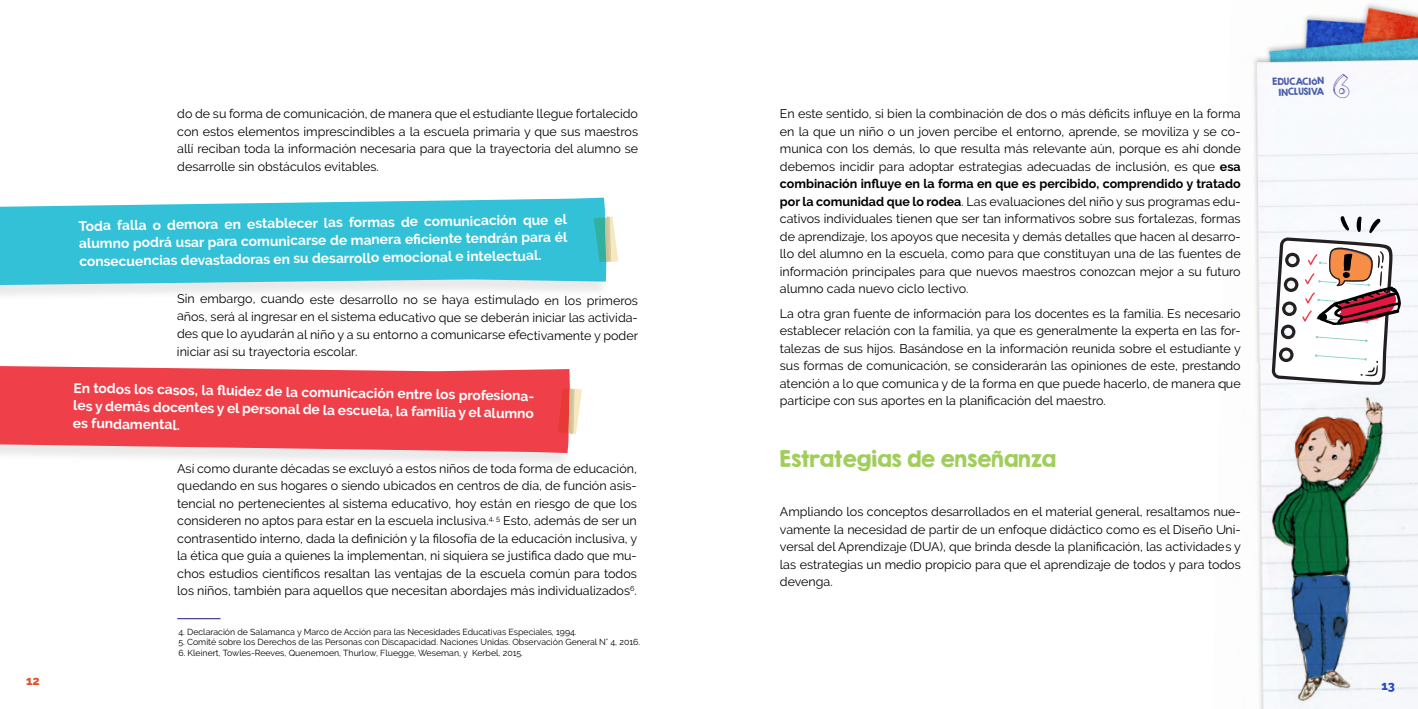
<style>
.page{position:relative;width:1418px;height:709px;background:#fff}
.page>*{position:absolute;margin:0;border:0;box-sizing:border-box;transform-origin:0 0}
.t1{font:32.5px "garden";color:#4e439b}
.t2{font:20px "KG Second Chances Solid";color:#a1ce5a}
.t3{font:700 13.75px/17.8px "Raleway";color:#fff;text-align:justify}
.t4{font:12.5px/17.5px "Raleway";color:#000;text-align:justify}
.t5{font:800 12.5px "Raleway";color:#e0502b}
.t6{font:800 12.5px "Raleway";color:#244cbd}
.t7{font:8.75px "Raleway";color:#000}
.t8{font:8.75px/10.5px "KG Second Chances Solid";color:#4b5eaa;text-align:right}
.s1{font-weight:700}
</style>
<div class="page">
<img style="left:1253px;top:4px;width:164px;height:705px">
<div style="left:0;top:201px;width:609px;height:101px;background:#000;opacity:.09"></div>
<svg style="left:0;top:198px;width:606px;height:87px;fill:#33c1d7"></svg>
<svg style="left:593px;top:216px;width:25px;height:47px"></svg>
<div style="left:0;top:368px;width:572px;height:102px;background:#000;opacity:.09"></div>
<svg style="left:0;top:366px;width:570px;height:87px;fill:#ef404a"></svg>
<svg style="left:557px;top:388px;width:25px;height:46px"></svg>
<hr style="left:177px;top:618px;width:43px;height:1px;background:#4e439b">
<img style="left:1261px;top:383px;width:156px;height:326px">
<svg style="left:1271px;top:216px;width:130px;height:170px"></svg>
<p class="t5" style="left:26px;top:673px;width:15px">12</p>
<p class="t4" style="left:177px;top:105px;width:462px">do de su forma de comunicación, de manera que el estudiante llegue fortalecido con estos elementos imprescindibles a la escuela primaria y que sus maestros allí reciban toda la información necesaria para que la trayectoria del alumno se desarrolle sin obstáculos evitables.</p>
<p class="t4" style="left:780px;top:105px;width:462px">En este sentido, si bien la combinación de dos o más déficits influye en la forma en la que un niño o un joven percibe el entorno, aprende, se moviliza y se co&shy;munica con los demás, lo que resulta más relevante aún, porque es ahí donde debemos incidir para adoptar estrategias adecuadas de inclusión, es que <span class="s1">esa combinación influye en la forma en que es percibido, comprendido y tratado por la comunidad que lo rodea</span>. Las evaluaciones del niño y sus programas edu&shy;cativos individuales tienen que ser tan informativos sobre sus fortalezas, formas de aprendizaje, los apoyos que necesita y demás detalles que hacen al desarro&shy;llo del alumno en la escuela, como para que constituyan una de las fuentes de información principales para que nuevos maestros conozcan mejor a su futuro alumno cada nuevo ciclo lectivo.</p>
<p class="t4" style="left:780px;top:304px;width:462px">La otra gran fuente de información para los docentes es la familia. Es necesario establecer relación con la familia, ya que es generalmente la experta en las for&shy;talezas de sus hijos. Basándose en la información reunida sobre el estudiante y sus formas de comunicación, se considerarán las opiniones de este, prestando atención a lo que comunica y de la forma en que puede hacerlo, de manera que participe con sus aportes en la planificación del maestro.</p>
<p class="t3" style="left:79px;top:218px;width:490px;rotate:-1deg">Toda falla o demora en establecer las formas de comunicación que el alumno podrá usar para comunicarse de manera efi ciente tendrán para él consecuencias devastadoras en su desarrollo emocional e intelectual.</p>
<p class="t4" style="left:177px;top:291px;width:463px">Sin embargo, cuando este desarrollo no se haya estimulado en los primeros años, será al ingresar en el sistema educativo que se deberán iniciar las activida&shy;des que lo ayudarán al niño y a su entorno a comunicarse efectivamente y poder iniciar así su trayectoria escolar.</p>
<p class="t3" style="left:74px;top:379px;width:463px;rotate:1deg">En todos los casos, la fl uidez de la comunicación entre los profesiona&shy;les y demás docentes y el personal de la escuela, la familia y el alumno es fundamental.</p>
<p class="t4" style="left:177px;top:459px;width:461px">Así como durante décadas se excluyó a estos niños de toda forma de educación, quedando en sus hogares o siendo ubicados en centros de día, de función asis&shy;tencial no pertenecientes al sistema educativo, hoy están en riesgo de que los consideren no aptos para estar en la escuela inclusiva.<sup>4,</sup> <sup>5</sup> Esto, además de ser un contrasentido interno, dada la definición y la filosofía de la educación inclusiva, y la ética que guía a quienes la implementan, ni siquiera se justifica dado que mu&shy;chos estudios científicos resaltan las ventajas de la escuela común para todos los niños, también para aquellos que necesitan abordajes más individualizados<sup>6</sup>.</p>
<p class="t7" style="left:178px;top:626px;width:399px">4. Declaración de Salamanca y Marco de Acción para las Necesidades Educativas Especiales, 1994.</p>
<p class="t7" style="left:178px;top:637px;width:463px">5. Comité sobre los Derechos de las Personas con Discapacidad. Naciones Unidas. Observación General N° 4, 2016.</p>
<p class="t7" style="left:178px;top:647px;width:346px">6. Kleinert, Towles-Reeves, Quenemoen, Thurlow, Fluegge, Weseman, y Kerbel, 2015.</p>
<h2 class="t2" style="left:780px;top:446px;width:278px">Estrategias de enseñanza</h2>
<p class="t4" style="left:780px;top:503px;width:462px">Ampliando los conceptos desarrollados en el material general, resaltamos nue&shy;vamente la necesidad de partir de un enfoque didáctico como es el Diseño Uni&shy;versal del Aprendizaje (DUA), que brinda desde la planificación, las actividades y las estrategias un medio propicio para que el aprendizaje de todos y para todos devenga.</p>
<p class="t8" style="left:1272px;top:76px;width:53px;rotate:-1deg">EDUCACIóN<br>INCLUSIVA</p>
<h1 class="t1" style="left:1333px;top:67px;width:18px">6</h1>
<p class="t6" style="left:1381px;top:678px;width:15px">13</p>
</div>
